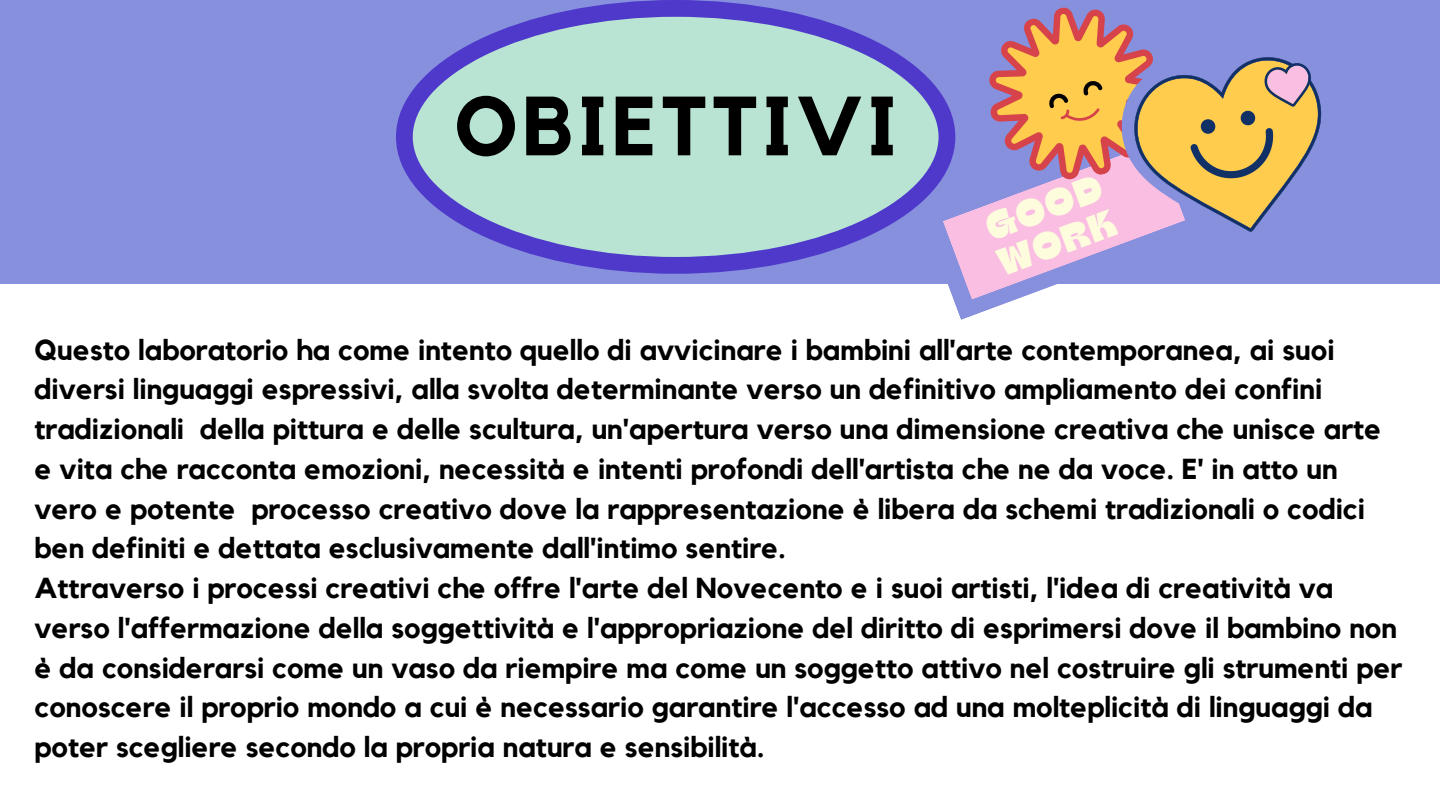
<style>
.page{position:relative;width:1440px;height:810px;background:#fff}
.page>*{position:absolute;margin:0;border:0;box-sizing:border-box;transform-origin:0 0}
.t1{font:700 82.8px "Kollektif";letter-spacing:.055em;color:#000}
.t2{font:38px "Gulfs Display";color:#fdfdde}
.t3{font:700 28.8px/39.8px "Kollektif";color:#000}
</style>
<div class="page">
<div style="left:0;top:0;width:1440px;height:284px;background:#8790dd"></div>
<svg style="left:954px;top:300px;width:60px;height:20px"></svg>
<svg style="left:948px;top:7px;width:374px;height:293px"></svg>
<svg style="left:396px;top:0;width:559px;height:274px;fill:#b9e4d3"></svg>
<p class="t1" style="left:454px;top:88px;width:444px">OBIETTIVI</p>
<p class="t2" style="left:979px;top:205px;width:123px;rotate:-20deg">GOOD</p>
<p class="t2" style="left:991px;top:240px;width:124px;rotate:-20deg">WORK</p>
<p class="t3" style="left:35px;top:331px;width:1348px">Questo laboratorio ha come intento quello di avvicinare i bambini all'arte contemporanea, ai suoi diversi linguaggi espressivi, alla svolta determinante verso un definitivo ampliamento dei confini tradizionali della pittura e delle scultura, un'apertura verso una dimensione creativa che unisce arte e vita che racconta emozioni, necessità e intenti profondi dell'artista che ne da voce. E' in atto un vero e potente processo creativo dove la rappresentazione è libera da schemi tradizionali o codici ben definiti e dettata esclusivamente dall'intimo sentire.</p>
<p class="t3" style="left:35px;top:569px;width:1369px">Attraverso i processi creativi che offre l'arte del Novecento e i suoi artisti, l'idea di creatività va verso l'affermazione della soggettività e l'appropriazione del diritto di esprimersi dove il bambino non è da considerarsi come un vaso da riempire ma come un soggetto attivo nel costruire gli strumenti per conoscere il proprio mondo a cui è necessario garantire l'accesso ad una molteplicità di linguaggi da poter scegliere secondo la propria natura e sensibilità.</p>
</div>
